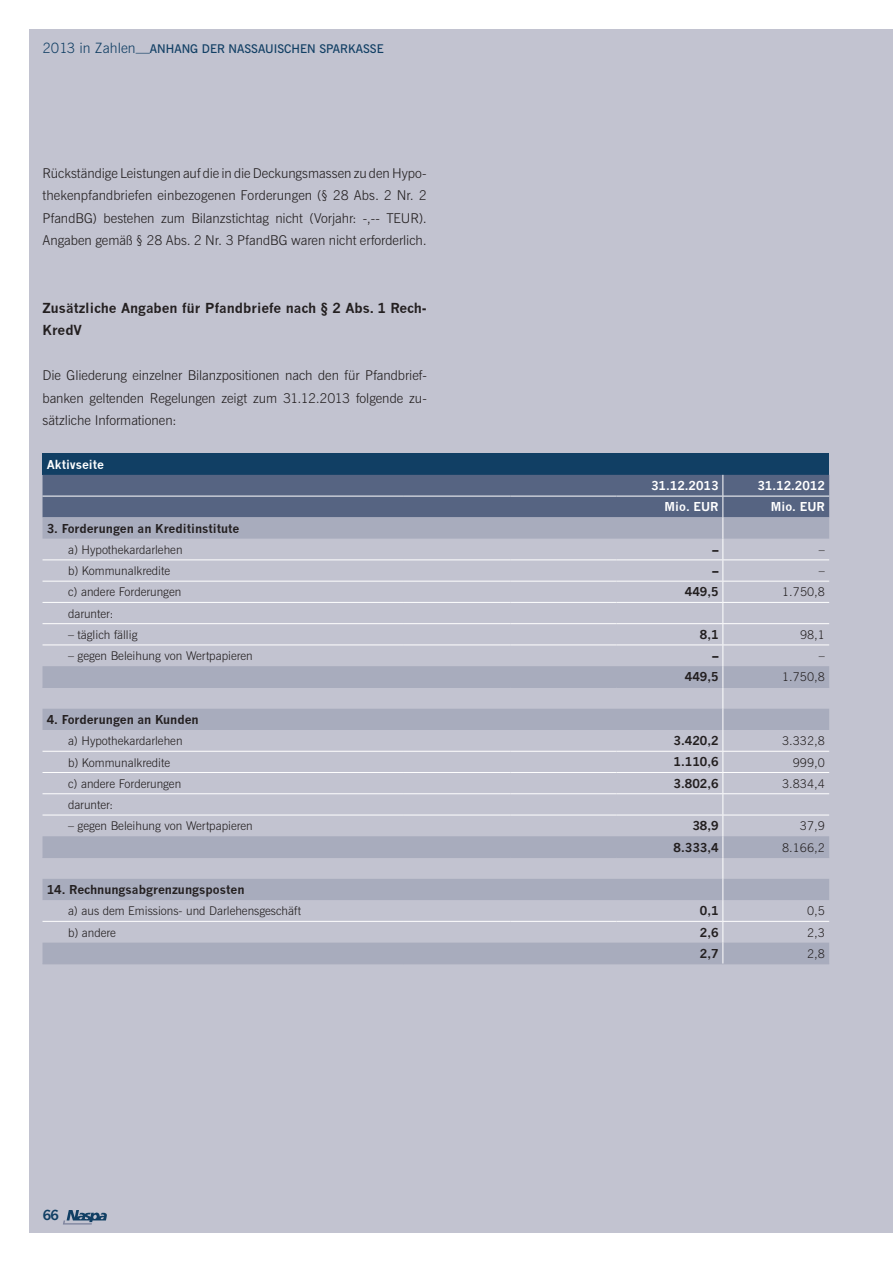
<style>
.page{position:relative;width:893px;height:1263px;background:#fff}
.page>*{position:absolute;margin:0;border:0;box-sizing:border-box;transform-origin:0 0}
.t1{font:300 13.5px/22.5px "News Gothic BT";letter-spacing:-.005em;color:#231f20;text-align:justify}
.t2{font:700 13.5px/22.5px "News Gothic";color:#231f20}
.t3{font:700 13.5px "News Gothic";color:#113f64}
.t4{font:300 12px "News Gothic BT";color:#231f20}
.t5{font:700 12px "News Gothic";color:#231f20}
.t6{font:700 12px "News Gothic";color:#fff}
.t7{font:600 12px "News Gothic BT";color:#113f64}
.s1{font-weight:300;font-size:14.25px}
</style>
<div class="page">
<div style="left:30px;top:30px;width:863px;height:1203px;background:#c2c3d0"></div>
<svg style="left:63px;top:1210px;width:44px;height:14px"></svg>
<div style="left:43px;top:454px;width:786px;height:21px;background:#113f64"></div>
<hr style="left:43px;top:963px;width:361px;height:1px;background:#a8acbd">
<hr style="left:404px;top:963px;width:106px;height:1px;background:#a8acbd">
<hr style="left:510px;top:963px;width:107px;height:1px;background:#a8acbd">
<hr style="left:617px;top:963px;width:106px;height:1px;background:#a8acbd">
<hr style="left:723px;top:963px;width:106px;height:1px;background:#a8acbd">
<svg style="left:43px;top:475px;width:786px;height:488px"></svg>
<p class="t7" style="left:43px;top:42px;width:329px"><span class="s1">2013 in Zahlen—</span>ANHANG DER NASSAUISCHEN SPARKASSE</p>
<p class="t1" style="left:43px;top:161px;width:386px">Rückständige Leistungen auf die in die Deckungsmassen zu den Hypo&shy;thekenpfandbriefen einbezogenen Forderungen (§ 28 Abs. 2 Nr. 2<br>PfandBG) bestehen zum Bilanzstichtag nicht (Vorjahr: -,-- TEUR).<br>Angaben gemäß § 28 Abs. 2 Nr. 3 PfandBG waren nicht erforderlich.</p>
<p class="t2" style="left:43px;top:296px;width:386px">Zusätzliche Angaben für Pfandbriefe nach § 2 Abs. 1 Rech-<br>KredV</p>
<p class="t1" style="left:43px;top:364px;width:386px">Die Gliederung einzelner Bilanzpositionen nach den für Pfandbrief&shy;banken geltenden Regelungen zeigt zum 31.12.2013 folgende zu&shy;sätzliche Informationen:</p>
<p class="t6" style="left:47px;top:457px;width:59px">Aktivseite</p>
<p class="t6" style="left:651px;top:478px;width:69px">31.12.2013</p>
<p class="t6" style="left:757px;top:478px;width:69px">31.12.2012</p>
<p class="t6" style="left:665px;top:499px;width:55px">Mio. EUR</p>
<p class="t6" style="left:771px;top:499px;width:55px">Mio. EUR</p>
<p class="t5" style="left:47px;top:521px;width:194px">3. Forderungen an Kreditinstitute</p>
<p class="t4" style="left:68px;top:542px;width:116px">a) Hypothekardarlehen</p>
<p class="t5" style="left:713px;top:542px;width:7px">–</p>
<p class="t4" style="left:819px;top:542px;width:7px">–</p>
<p class="t4" style="left:68px;top:564px;width:104px">b) Kommunalkredite</p>
<p class="t5" style="left:713px;top:563px;width:7px">–</p>
<p class="t4" style="left:819px;top:564px;width:7px">–</p>
<p class="t4" style="left:68px;top:585px;width:115px">c) andere Forderungen</p>
<p class="t5" style="left:685px;top:585px;width:35px">449,5</p>
<p class="t4" style="left:782px;top:585px;width:44px">1.750,8</p>
<p class="t4" style="left:68px;top:606px;width:47px">darunter:</p>
<p class="t4" style="left:68px;top:627px;width:71px">– täglich fällig</p>
<p class="t5" style="left:700px;top:627px;width:20px">8,1</p>
<p class="t4" style="left:800px;top:627px;width:26px">98,1</p>
<p class="t4" style="left:68px;top:649px;width:186px">– gegen Beleihung von Wertpapieren</p>
<p class="t5" style="left:713px;top:648px;width:7px">–</p>
<p class="t4" style="left:819px;top:649px;width:7px">–</p>
<p class="t5" style="left:685px;top:670px;width:35px">449,5</p>
<p class="t4" style="left:782px;top:670px;width:44px">1.750,8</p>
<p class="t5" style="left:47px;top:712px;width:153px">4. Forderungen an Kunden</p>
<p class="t4" style="left:68px;top:734px;width:116px">a) Hypothekardarlehen</p>
<p class="t5" style="left:674px;top:733px;width:47px">3.420,2</p>
<p class="t4" style="left:782px;top:734px;width:44px">3.332,8</p>
<p class="t4" style="left:68px;top:755px;width:104px">b) Kommunalkredite</p>
<p class="t5" style="left:674px;top:755px;width:47px">1.110,6</p>
<p class="t4" style="left:793px;top:755px;width:34px">999,0</p>
<p class="t4" style="left:68px;top:776px;width:115px">c) andere Forderungen</p>
<p class="t5" style="left:674px;top:776px;width:47px">3.802,6</p>
<p class="t4" style="left:782px;top:776px;width:44px">3.834,4</p>
<p class="t4" style="left:68px;top:797px;width:47px">darunter:</p>
<p class="t4" style="left:68px;top:819px;width:186px">– gegen Beleihung von Wertpapieren</p>
<p class="t5" style="left:692px;top:818px;width:28px">38,9</p>
<p class="t4" style="left:800px;top:819px;width:26px">37,9</p>
<p class="t5" style="left:674px;top:840px;width:47px">8.333,4</p>
<p class="t4" style="left:782px;top:840px;width:44px">8.166,2</p>
<p class="t5" style="left:47px;top:882px;width:199px">14. Rechnungsabgrenzungsposten</p>
<p class="t4" style="left:68px;top:904px;width:235px">a) aus dem Emissions- und Darlehensgeschäft</p>
<p class="t5" style="left:700px;top:903px;width:20px">0,1</p>
<p class="t4" style="left:807px;top:904px;width:19px">0,5</p>
<p class="t4" style="left:68px;top:925px;width:49px">b) andere</p>
<p class="t5" style="left:700px;top:925px;width:20px">2,6</p>
<p class="t4" style="left:807px;top:925px;width:19px">2,3</p>
<p class="t5" style="left:700px;top:946px;width:20px">2,7</p>
<p class="t4" style="left:807px;top:946px;width:19px">2,8</p>
<p class="t3" style="left:43px;top:1207px;width:18px">66</p>
</div>
